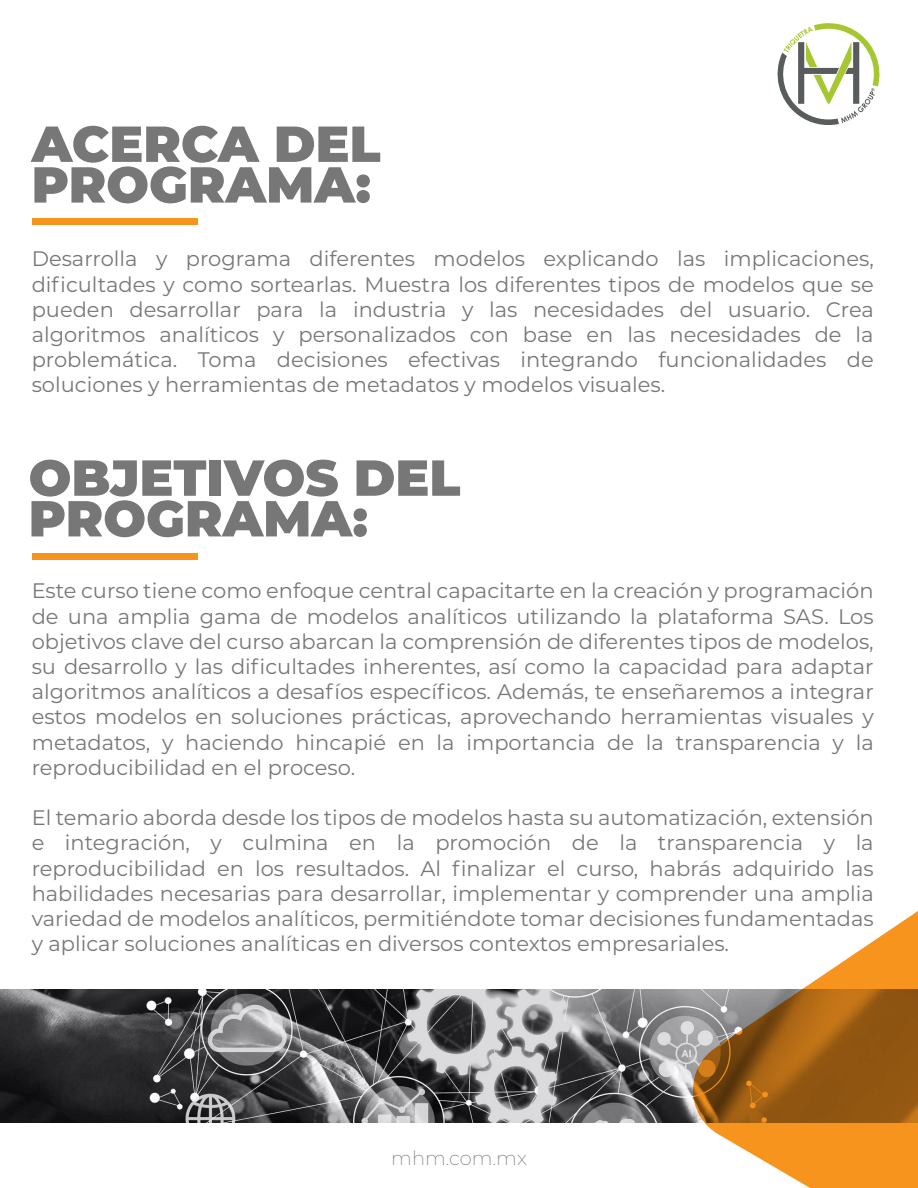
<style>
.page{position:relative;width:918px;height:1188px;background:#fff}
.page>*{position:absolute;margin:0;border:0;box-sizing:border-box;transform-origin:0 0}
.t1{font:900 50.55px/40.7px "Montserrat";color:#777778}
.t2{font:21px/25.2px "Montserrat";color:#777778;text-align:justify}
.t3{font:200 19.5px "Montserrat";color:#777778}
</style>
<div class="page">
<svg style="left:0;top:989px;width:693px;height:134px;background:#605f61"></svg>
<svg style="left:777px;top:23px;width:103px;height:102px"></svg>
<div style="left:33px;top:218px;width:165px;height:7px;background:#f7941e"></div>
<div style="left:33px;top:553px;width:165px;height:7px;background:#f7941e"></div>
<svg style="left:693px;top:911px;width:225px;height:277px"></svg>
<h1 class="t1" style="left:32px;top:120px;width:351px">ACERCA DEL<br>PROGRAMA:</h1>
<p class="t2" style="left:32px;top:246px;width:844px">Desarrolla y programa diferentes modelos explicando las implicaciones, dificultades y como sortearlas. Muestra los diferentes tipos de modelos que se pueden desarrollar para la industria y las necesidades del usuario. Crea algoritmos analíticos y personalizados con base en las necesidades de la problemática. Toma decisiones efectivas integrando funcionalidades de soluciones y herramientas de metadatos y modelos visuales.</p>
<h1 class="t1" style="left:29px;top:454px;width:433px">OBJETIVOS DEL<br>PROGRAMA:</h1>
<p class="t2" style="left:32px;top:578px;width:844px">Este curso tiene como enfoque central capacitarte en la creación y programación de una amplia gama de modelos analíticos utilizando la plataforma SAS. Los objetivos clave del curso abarcan la comprensión de diferentes tipos de modelos, su desarrollo y las dificultades inherentes, así como la capacidad para adaptar algoritmos analíticos a desafíos específicos. Además, te enseñaremos a integrar estos modelos en soluciones prácticas, aprovechando herramientas visuales y metadatos, y haciendo hincapié en la importancia de la transparencia y la reproducibilidad en el proceso.</p>
<p class="t2" style="left:32px;top:804px;width:844px">El temario aborda desde los tipos de modelos hasta su automatización, extensión e integración, y culmina en la promoción de la transparencia y la reproducibilidad en los resultados. Al finalizar el curso, habrás adquirido las habilidades necesarias para desarrollar, implementar y comprender una amplia variedad de modelos analíticos, permitiéndote tomar decisiones fundamentadas y aplicar soluciones analíticas en diversos contextos empresariales.</p>
<p class="t3" style="left:391px;top:1145px;width:137px">mhm.com.mx</p>
</div>
